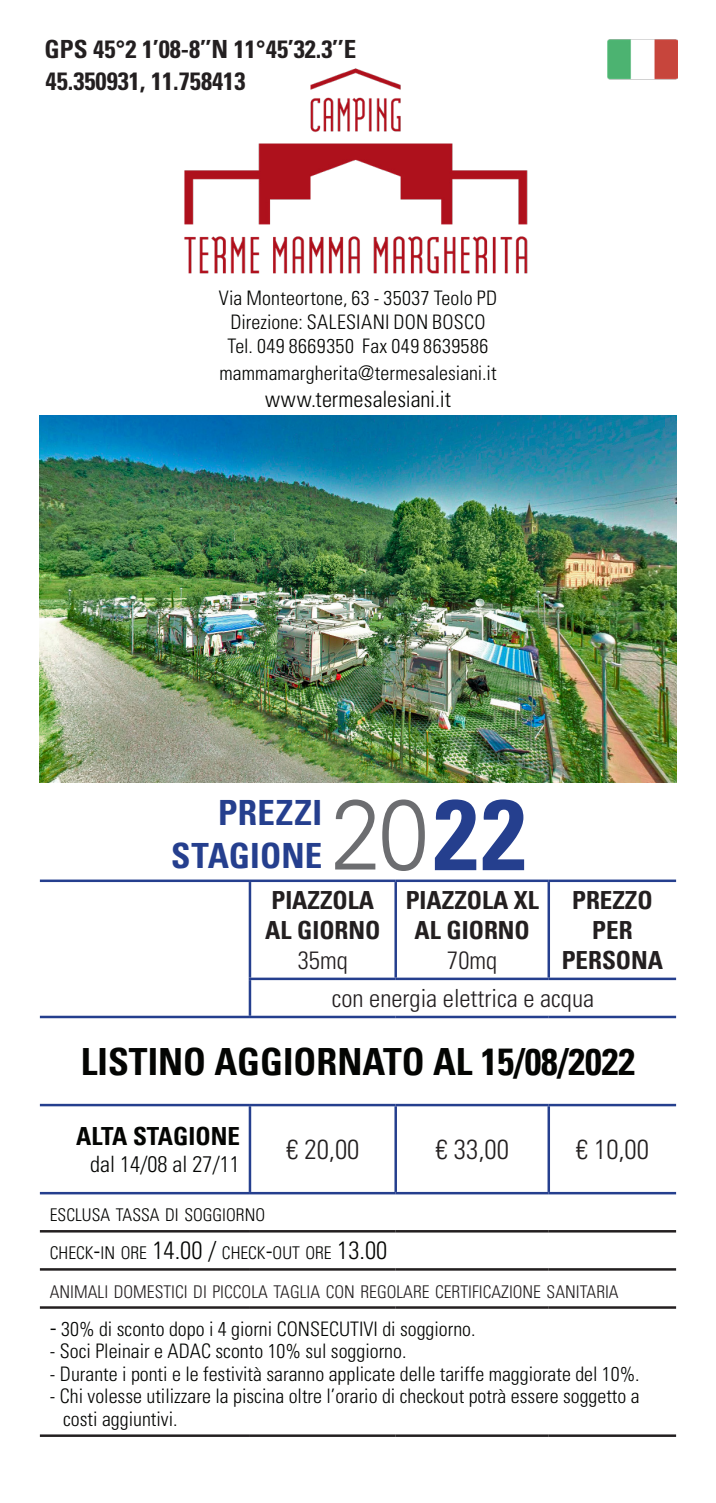
<style>
.page{position:relative;width:716px;height:1503px;background:#fff}
.page>*{position:absolute;margin:0;border:0;box-sizing:border-box;transform-origin:0 0}
.t1{font:700 condensed 100px "Univers LT";color:#253f8e}
.t2{font:700 condensed 37.5px "Univers LT";color:#040503}
.t3{font:700 condensed 34.75px "Univers LT";letter-spacing:.005em;color:#253f8e}
.t4{font:300 condensed 27.5px "Univers LT Std";color:#231f20}
.t5{font:700 condensed 25px/30px "Univers LT";color:#231f20}
.t6{font:700 condensed 25px "Univers LT Std";color:#231f20}
.t7{font:300 condensed 25px "Univers LT Std";color:#231f20}
.t8{font:700 condensed 25px "Univers LT";color:#040503}
.t9{font:300 condensed 22.5px "Univers LT Std";color:#040503}
.t10{font:300 condensed 20px "Univers LT Std";color:#040503}
.t11{font:300 condensed 20px "Univers LT Std";letter-spacing:.025em;color:#040503}
.t12{font:300 condensed 17.5px "Univers LT Std";color:#231f20}
.t13{font:300 condensed 17.5px "Univers LT Std";color:#040503}
.s1{font-size:25px}
</style>
<div class="page">
<hr style="left:40px;top:1434px;width:210px;height:2px;background:#231f20">
<hr style="left:250px;top:1434px;width:146px;height:2px;background:#231f20">
<hr style="left:396px;top:1434px;width:153px;height:2px;background:#231f20">
<hr style="left:549px;top:1434px;width:127px;height:2px;background:#231f20">
<hr style="left:40px;top:1306px;width:210px;height:2px;background:#231f20">
<hr style="left:250px;top:1306px;width:146px;height:2px;background:#231f20">
<hr style="left:396px;top:1306px;width:153px;height:2px;background:#231f20">
<hr style="left:549px;top:1306px;width:127px;height:2px;background:#231f20">
<hr style="left:40px;top:1268px;width:210px;height:2px;background:#231f20">
<hr style="left:250px;top:1268px;width:146px;height:2px;background:#231f20">
<hr style="left:396px;top:1268px;width:153px;height:2px;background:#231f20">
<hr style="left:549px;top:1268px;width:127px;height:2px;background:#231f20">
<hr style="left:40px;top:1191px;width:210px;height:3px;background:#253f8e">
<hr style="left:250px;top:1191px;width:146px;height:3px;background:#253f8e">
<hr style="left:396px;top:1191px;width:153px;height:3px;background:#253f8e">
<hr style="left:549px;top:1191px;width:127px;height:3px;background:#253f8e">
<hr style="left:40px;top:1230px;width:210px;height:2px;background:#231f20">
<hr style="left:250px;top:1230px;width:146px;height:2px;background:#231f20">
<hr style="left:396px;top:1230px;width:153px;height:2px;background:#231f20">
<hr style="left:549px;top:1230px;width:127px;height:2px;background:#231f20">
<hr style="left:250px;top:879px;width:146px;height:3px;background:#253f8e">
<hr style="left:396px;top:879px;width:153px;height:3px;background:#253f8e">
<hr style="left:549px;top:879px;width:127px;height:3px;background:#253f8e">
<hr style="left:249px;top:1106px;width:2px;height:85px;background:#253f8e">
<hr style="left:394px;top:882px;width:3px;height:95px;background:#253f8e">
<hr style="left:547px;top:882px;width:3px;height:95px;background:#253f8e">
<hr style="left:394px;top:1106px;width:3px;height:85px;background:#253f8e">
<hr style="left:547px;top:1106px;width:3px;height:85px;background:#253f8e">
<hr style="left:40px;top:879px;width:210px;height:3px;background:#253f8e">
<hr style="left:249px;top:882px;width:2px;height:95px;background:#253f8e">
<hr style="left:40px;top:1015px;width:210px;height:3px;background:#253f8e">
<hr style="left:40px;top:1103px;width:210px;height:3px;background:#253f8e">
<hr style="left:249px;top:977px;width:147px;height:3px;background:#253f8e">
<hr style="left:249px;top:980px;width:2px;height:35px;background:#253f8e">
<hr style="left:396px;top:977px;width:153px;height:3px;background:#253f8e">
<hr style="left:549px;top:977px;width:127px;height:3px;background:#253f8e">
<hr style="left:250px;top:1015px;width:146px;height:3px;background:#253f8e">
<hr style="left:396px;top:1015px;width:153px;height:3px;background:#253f8e">
<hr style="left:549px;top:1015px;width:127px;height:3px;background:#253f8e">
<hr style="left:250px;top:1103px;width:146px;height:3px;background:#253f8e">
<hr style="left:396px;top:1103px;width:153px;height:3px;background:#253f8e">
<hr style="left:549px;top:1103px;width:127px;height:3px;background:#253f8e">
<img style="left:184px;top:68px;width:344px;height:206px">
<svg style="left:335px;top:799px;width:90px;height:72px"></svg>
<img style="left:40px;top:416px;width:636px;height:366px">
<img style="left:607px;top:39px;width:71px;height:41px">
<p class="t6" style="left:45px;top:34px;width:313px">GPS 45°2 1’08-8’’N 11°45’32.3’’E</p>
<p class="t6" style="left:46px;top:66px;width:201px">45.350931, 11.758413</p>
<p class="t10" style="left:219px;top:286px;width:280px">Via Monteortone, 63 - 35037 Teolo PD</p>
<p class="t10" style="left:230px;top:310px;width:257px">Direzione: SALESIANI DON BOSCO</p>
<p class="t11" style="left:228px;top:334px;width:262px">Tel. 049 8669350 Fax 049 8639586</p>
<p class="t10" style="left:219px;top:361px;width:279px">mammamargherita@termesalesiani.it</p>
<p class="t9" style="left:265px;top:385px;width:187px">www.termesalesiani.it</p>
<p class="t3" style="left:218px;top:791px;width:105px">PREZZI</p>
<p class="t3" style="left:171px;top:834px;width:152px">STAGIONE</p>
<p class="t1" style="left:434px;top:773px;width:94px">22</p>
<p class="t5" style="left:572px;top:884px;width:82px">PREZZO</p>
<p class="t5" style="left:592px;top:914px;width:42px">PER</p>
<p class="t5" style="left:562px;top:944px;width:103px">PERSONA</p>
<p class="t7" style="left:332px;top:983px;width:264px">con energia elettrica e acqua</p>
<p class="t2" style="left:81px;top:1038px;width:555px">LISTINO AGGIORNATO AL 15/08/2022</p>
<p class="t5" style="left:265px;top:884px;width:117px">PIAZZOLA<br>AL GIORNO</p>
<p class="t7" style="left:298px;top:945px;width:51px">35mq</p>
<p class="t5" style="left:406px;top:884px;width:134px;text-align:center">PIAZZOLA XL<br>AL GIORNO</p>
<p class="t7" style="left:447px;top:945px;width:51px">70mq</p>
<p class="t8" style="left:76px;top:1120px;width:165px">ALTA STAGIONE</p>
<p class="t9" style="left:90px;top:1150px;width:151px">dal 14/08 al 27/11</p>
<p class="t4" style="left:286px;top:1132px;width:75px">€ 20,00</p>
<p class="t4" style="left:435px;top:1132px;width:75px">€ 33,00</p>
<p class="t4" style="left:576px;top:1132px;width:75px">€ 10,00</p>
<p class="t13" style="left:50px;top:1204px;width:217px">ESCLUSA TASSA DI SOGGIORNO</p>
<p class="t13" style="left:50px;top:1242px;width:339px">CHECK<span class="s1">-</span>IN ORE <span class="s1">14.00 /</span> CHECK<span class="s1">-</span>OUT ORE <span class="s1">13.00</span></p>
<p class="t12" style="left:50px;top:1280px;width:570px">ANIMALI DOMESTICI DI PICCOLA TAGLIA CON REGOLARE CERTIFICAZIONE SANITARIA</p>
<p class="t10" style="left:50px;top:1316px;width:427px"><span class="s1">-</span> 30% di sconto dopo i 4 giorni CONSECUTIVI di soggiorno.</p>
<p class="t10" style="left:50px;top:1339px;width:358px">- Soci Pleinair e ADAC sconto 10% sul soggiorno.</p>
<p class="t10" style="left:50px;top:1361px;width:591px">- Durante i ponti e le festività saranno applicate delle tariffe maggiorate del 10%.</p>
<p class="t10" style="left:50px;top:1384px;width:591px">- Chi volesse utilizzare la piscina oltre l’orario di checkout potrà essere soggetto a</p>
<p class="t10" style="left:63px;top:1406px;width:116px">costi aggiuntivi.</p>
</div>
